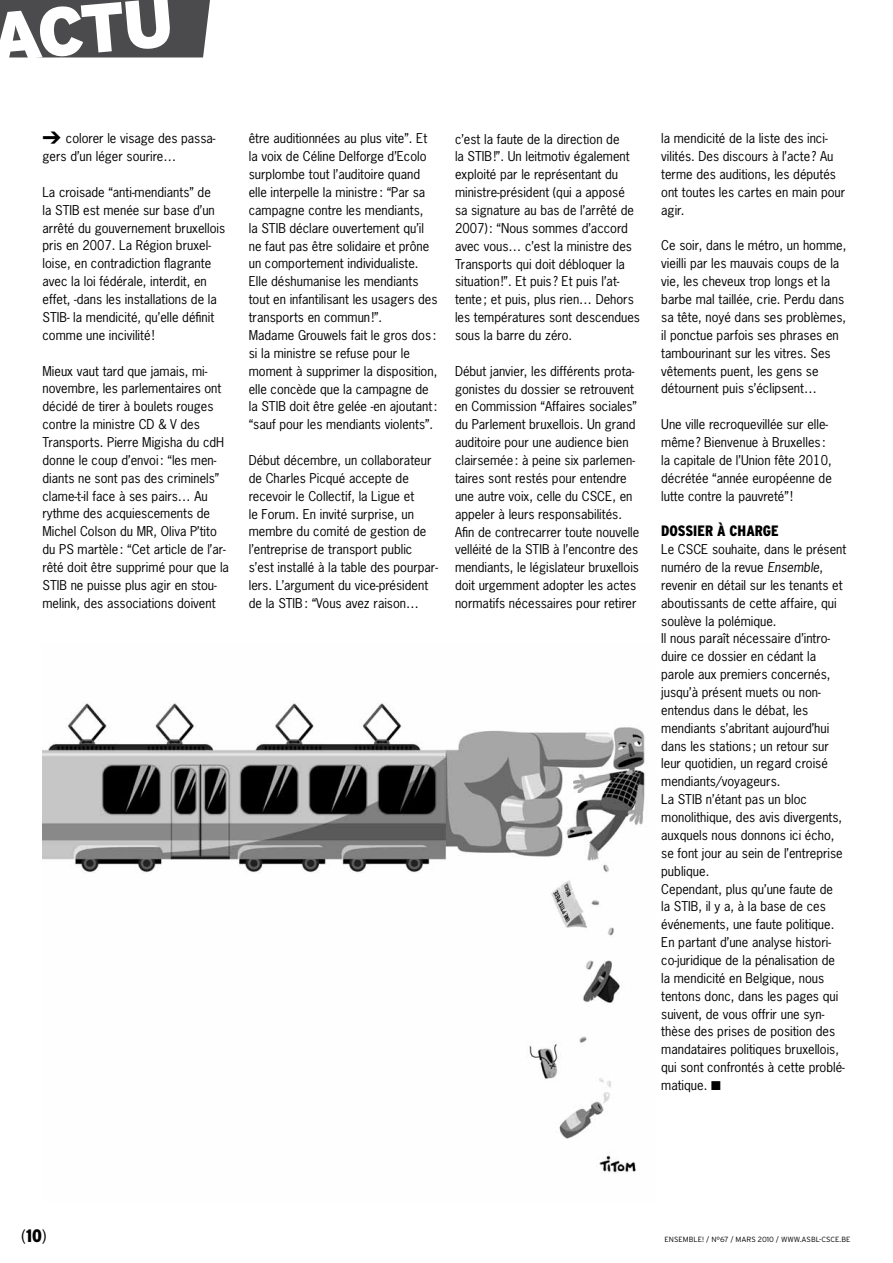
<style>
.page{position:relative;width:893px;height:1263px;background:#fff}
.page>*{position:absolute;margin:0;border:0;box-sizing:border-box;transform-origin:0 0}
.t1{font:900 69px "Interstate";color:#fff}
.t2{font:300 condensed 18px "Interstate";color:#000}
.t3{font:900 condensed 15px "Interstate";color:#000}
.t4{font:12.75px/17.9px "News Gothic Std";color:#000}
.t5{font:300 7.5px "Interstate";color:#000}
.s1{font-style:italic}
.s2{font-weight:900}
</style>
<div class="page">
<div style="left:0;top:0;width:210px;height:57px;background:#4b4b4d"></div>
<img style="left:43px;top:703px;width:603px;height:470px">
<h1 class="t1" style="left:-13px;top:-2px;width:175px;rotate:-5deg">Actu</h1>
<p class="t4" style="left:43px;top:129px;width:175px;text-indent:23px">colorer le visage des passa&shy;gers d’un léger sourire…</p>
<p class="t4" style="left:43px;top:183px;width:184px">La croisade “anti-mendiants” de<br>la STIB est menée sur base d’un arrêté du gouvernement bruxellois pris en 2007. La Région bruxel&shy;loise, en contradiction flagrante avec la loi fédérale, interdit, en effet, -dans les installations de la<br>STIB- la mendicité, qu’elle définit comme une incivilité!</p>
<p class="t4" style="left:43px;top:362px;width:188px">Mieux vaut tard que jamais, mi&shy;novembre, les parlementaires ont décidé de tirer à boulets rouges contre la ministre CD &amp; V des<br>Transports. Pierre Migisha du cdH donne le coup d’envoi: “les men&shy;diants ne sont pas des criminels” clame-t-il face à ses pairs… Au rythme des acquiescements de<br>Michel Colson du MR, Oliva P’tito du PS martèle: “Cet article de l’ar&shy;rêté doit être supprimé pour que la<br>STIB ne puisse plus agir en stou&shy;melink, des associations doivent</p>
<p class="t4" style="left:249px;top:130px;width:190px">être auditionnées au plus vite”. Et la voix de Céline Delforge d’Ecolo surplombe tout l’auditoire quand elle interpelle la ministre: “Par sa campagne contre les mendiants,<br>la STIB déclare ouvertement qu’il ne faut pas être solidaire et prône un comportement individualiste.<br>Elle déshumanise les mendiants tout en infantilisant les usagers des transports en commun !”.<br>Madame Grouwels fait le gros dos : si la ministre se refuse pour le moment à supprimer la disposition, elle concède que la campagne de la STIB doit être gelée -en ajoutant: “sauf pour les mendiants violents”.</p>
<p class="t4" style="left:249px;top:451px;width:191px">Début décembre, un collaborateur de Charles Picqué accepte de recevoir le Collectif, la Ligue et<br>le Forum. En invité surprise, un membre du comité de gestion de l’entreprise de transport public s’est installé à la table des pourpar&shy;lers. L’argument du vice-président de la STIB: “Vous avez raison…</p>
<p class="t4" style="left:455px;top:130px;width:187px">c’est la faute de la direction de<br>la STIB!”. Un leitmotiv également exploité par le représentant du ministre-président (qui a apposé sa signature au bas de l’arrêté de<br>2007): “Nous sommes d’accord avec vous… c’est la ministre des<br>Transports qui doit débloquer la situation !”. Et puis ? Et puis l’at&shy;tente; et puis, plus rien… Dehors les températures sont descendues sous la barre du zéro.</p>
<p class="t4" style="left:455px;top:362px;width:186px">Début janvier, les différents prota&shy;gonistes du dossier se retrouvent en Commission “Affaires sociales” du Parlement bruxellois. Un grand auditoire pour une audience bien clairsemée: à peine six parlemen&shy;taires sont restés pour entendre une autre voix, celle du CSCE, en appeler à leurs responsabilités.<br>Afin de contrecarrer toute nouvelle velléité de la STIB à l’encontre des mendiants, le législateur bruxellois doit urgemment adopter les actes normatifs nécessaires pour retirer</p>
<p class="t4" style="left:661px;top:129px;width:186px">la mendicité de la liste des inci&shy;vilités. Des discours à l’acte? Au terme des auditions, les députés ont toutes les cartes en main pour agir.</p>
<p class="t4" style="left:661px;top:237px;width:187px">Ce soir, dans le métro, un homme, vieilli par les mauvais coups de la vie, les cheveux trop longs et la barbe mal taillée, crie. Perdu dans sa tête, noyé dans ses problèmes, il ponctue parfois ses phrases en tambourinant sur les vitres. Ses vêtements puent, les gens se détournent puis s’éclipsent…</p>
<p class="t4" style="left:661px;top:415px;width:172px">Une ville recroquevillée sur elle&shy;même? Bienvenue à Bruxelles : la capitale de l’Union fête 2010, décrétée “année européenne de lutte contre la pauvreté”!</p>
<p class="t3" style="left:661px;top:523px;width:118px">DOSSIER À CHARGE</p>
<p class="t4" style="left:661px;top:540px;width:187px">Le CSCE souhaite, dans le présent numéro de la revue <span class="s1">Ensemble</span>, revenir en détail sur les tenants et aboutissants de cette affaire, qui soulève la polémique.<br>Il nous paraît nécessaire d’intro&shy;duire ce dossier en cédant la parole aux premiers concernés, jusqu’à présent muets ou non&shy;entendus dans le débat, les mendiants s’abritant aujourd’hui dans les stations ; un retour sur leur quotidien, un regard croisé mendiants/voyageurs.<br>La STIB n’étant pas un bloc monolithique, des avis divergents, auxquels nous donnons ici écho, se font jour au sein de l’entreprise publique.<br>Cependant, plus qu’une faute de<br>la STIB, il y a, à la base de ces événements, une faute politique.<br>En partant d’une analyse histori&shy;co-juridique de la pénalisation de la mendicité en Belgique, nous tentons donc, dans les pages qui suivent, de vous offrir une syn&shy;thèse des prises de position des mandataires politiques bruxellois, qui sont confrontés à cette problé&shy;matique. ■</p>
<h2 class="t2" style="left:21px;top:1225px;width:27px">(<span class="s2">10</span>)</h2>
<p class="t5" style="left:664px;top:1235px;width:143px">ENSEMBLE! / N°67 / MARS 2010 / WWW.ASBL</p>
<p class="t5" style="left:819px;top:1235px;width:28px">-CSCE.BE</p>
</div>
